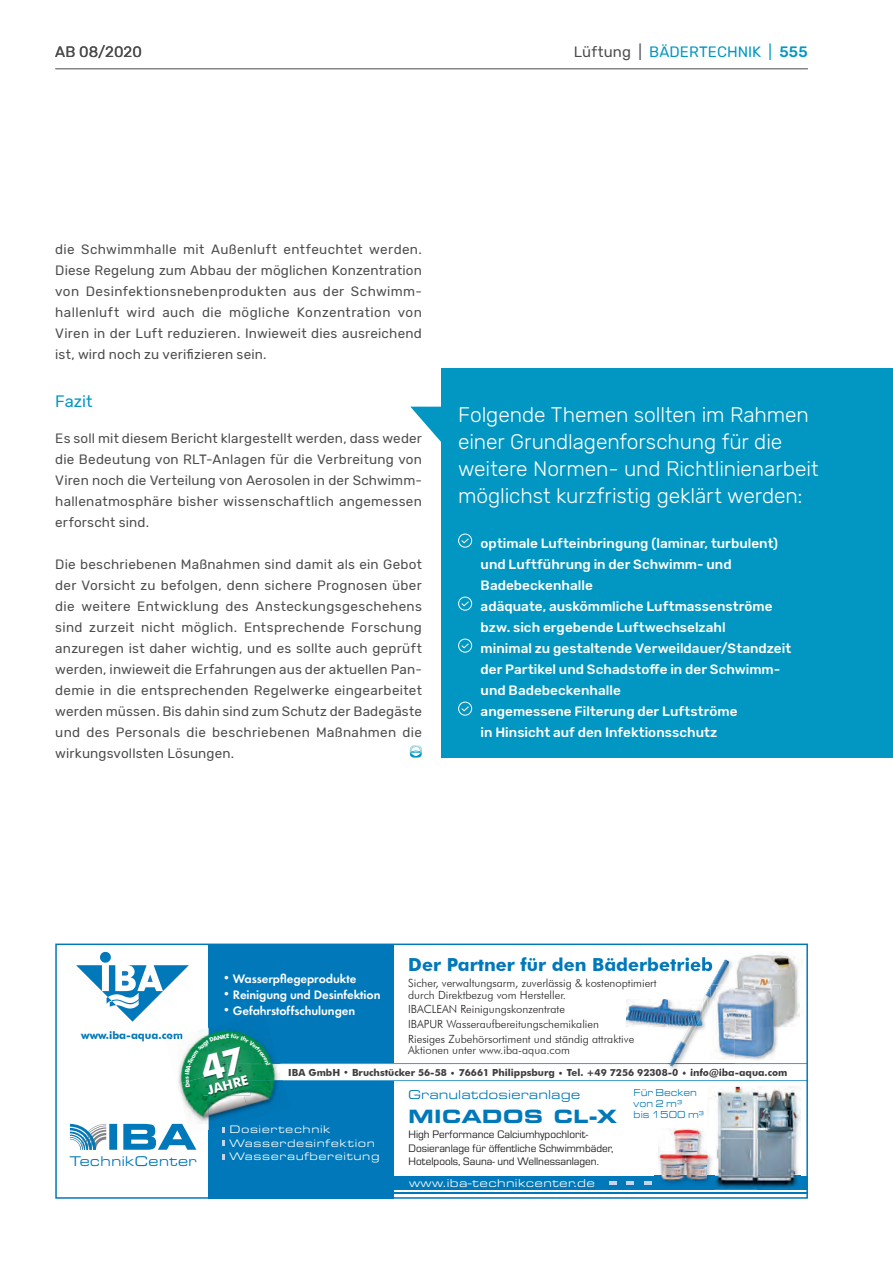
<style>
.page{position:relative;width:893px;height:1263px;background:#fff}
.page>*{position:absolute;margin:0;border:0;box-sizing:border-box;transform-origin:0 0}
.t1{font:300 21px/27px "Rubik";letter-spacing:-.005em;color:#fff}
.t2{font:900 19.95px "Eurostile Ext";color:#0078b9}
.t3{font:700 18px "Futura BT";color:#0078b9}
.t4{font:16.5px "Rubik";color:#0197c2}
.t5{font:15px "Rubik";letter-spacing:.005em;color:#0197c2}
.t6{font:15px "Rubik";letter-spacing:.01em;color:#4b4c4d}
.t7{font:expanded 13.8px "Eurostile BQ";letter-spacing:.01em;color:#0078b9}
.t8{font:13.5px/21px "Rubik";letter-spacing:.015em;color:#4b4c4d;text-align:justify}
.t9{font:500 13.5px/21px "Rubik";color:#fff}
.t10{font:13.35px "Eurostile Ext";color:#0078b9}
.t11{font:700 13.2px "Futura BT";color:#fff}
.t12{font:600 12.75px "Futura PT";letter-spacing:-.005em;color:#fff}
.t13{font:11.7px "Eurostile Ext";letter-spacing:.03em;color:#fff}
.t14{font:300 11.25px/14.7px "Futura BT";color:#231f20}
.t15{font:11.25px/13.5px "Eurostile";color:#231f20}
.t16{font:11.25px/13.5px "Eurostile Ext";letter-spacing:.05em;color:#fff}
.t17{font:10.5px/11.2px "Eurostile Ext";color:#0078b9;scale:.89 1}
.t18{font:700 10.5px "Futura BT";color:#0078b9}
.t19{font:700 9.75px "Futura BT";color:#3e3e3f}
.t20{font:700 5.85px "Futura BT";color:#fff}
.s1{color:#4b4c4d}
.s2{font-weight:500}
</style>
<div class="page">
<svg style="left:410px;top:745px;width:12px;height:13px"></svg>
<div style="left:209px;top:945px;width:185px;height:254px;background:#0078b9"></div>
<div style="left:369px;top:1176px;width:439px;height:13px;background:#0078b9"></div>
<hr style="left:369px;top:1192px;width:439px;height:2px;background:#0078b9">
<svg style="left:222px;top:1140px;width:3px;height:6px"></svg>
<svg style="left:222px;top:1154px;width:3px;height:5px"></svg>
<svg style="left:70px;top:1124px;width:47px;height:26px"></svg>
<svg style="left:609px;top:1181px;width:7px;height:3px"></svg>
<svg style="left:626px;top:1181px;width:7px;height:3px"></svg>
<div style="left:55px;top:943px;width:753px;height:256px;border:2px solid #0078b9"></div>
<svg style="left:123px;top:1124px;width:73px;height:26px"></svg>
<img style="left:188px;top:1124px;width:21px;height:11px">
<img style="left:178px;top:1087px;width:31px;height:37px">
<img style="left:209px;top:1087px;width:35px;height:33px">
<img style="left:244px;top:1087px;width:33px;height:24px">
<img style="left:204px;top:1087px;width:5px;height:9px">
<img style="left:714px;top:1087px;width:86px;height:103px">
<img style="left:715px;top:1176px;width:85px;height:13px">
<img style="left:661px;top:1176px;width:47px;height:8px">
<img style="left:654px;top:1128px;width:61px;height:48px">
<svg style="left:644px;top:1181px;width:8px;height:3px"></svg>
<svg style="left:708px;top:1176px;width:7px;height:13px"></svg>
<hr style="left:55px;top:68px;width:753px;height:1px;background:#4b4c4d">
<svg style="left:410px;top:407px;width:31px;height:35px"></svg>
<div style="left:441px;top:368px;width:452px;height:390px;background:#0197c2"></div>
<div style="left:458px;top:534px;width:14px;height:14px;border:1px solid #fff;border-radius:50%"></div>
<svg style="left:460px;top:537px;width:10px;height:7px"></svg>
<div style="left:458px;top:597px;width:14px;height:14px;border:1px solid #fff;border-radius:50%"></div>
<svg style="left:460px;top:600px;width:10px;height:7px"></svg>
<div style="left:458px;top:639px;width:14px;height:14px;border:1px solid #fff;border-radius:50%"></div>
<svg style="left:460px;top:642px;width:10px;height:7px"></svg>
<div style="left:458px;top:702px;width:14px;height:14px;border:1px solid #fff;border-radius:50%"></div>
<svg style="left:460px;top:705px;width:10px;height:7px"></svg>
<svg style="left:76px;top:952px;width:732px;height:135px"></svg>
<p class="t6" style="left:55px;top:43px;width:88px">AB 08/2020</p>
<p class="t5" style="left:574px;top:43px;width:236px"><span class="s1">Lüftung |</span> BÄDERTECHNIK | <span class="s2">555</span></p>
<p class="t8" style="left:55px;top:239px;width:368px">die Schwimmhalle mit Außenluft entfeuchtet werden.<br>Diese Regelung zum Abbau der möglichen Konzentration von Desinfektionsnebenprodukten aus der Schwimm&shy;hallenluft wird auch die mögliche Konzentration von Viren in der Luft reduzieren. Inwieweit dies ausreichend ist, wird noch zu verifizieren sein.</p>
<p class="t4" style="left:55px;top:392px;width:39px">Fazit</p>
<p class="t8" style="left:55px;top:428px;width:368px">Es soll mit diesem Bericht klargestellt werden, dass weder die Bedeutung von RLT-Anlagen für die Verbreitung von Viren noch die Verteilung von Aerosolen in der Schwimm&shy;hallenatmosphäre bisher wissenschaftlich angemessen erforscht sind.</p>
<p class="t8" style="left:55px;top:554px;width:368px">Die beschriebenen Maßnahmen sind damit als ein Gebot der Vorsicht zu befolgen, denn sichere Prognosen über die weitere Entwicklung des Ansteckungsgeschehens sind zurzeit nicht möglich. Entsprechende Forschung anzuregen ist daher wichtig, und es sollte auch geprüft werden, inwieweit die Erfahrungen aus der aktuellen Pan&shy;demie in die entsprechenden Regelwerke eingearbeitet werden müssen. Bis dahin sind zum Schutz der Badegäste und des Personals die beschriebenen Maßnahmen die wirkungsvollsten Lösungen.</p>
<h1 class="t1" style="left:458px;top:402px;width:362px">Folgende Themen sollten im Rahmen einer Grundlagenforschung für die weitere Normen- und Richtlinienarbeit möglichst kurzfristig geklärt werden:</h1>
<p class="t9" style="left:481px;top:533px;width:312px">optimale Lufteinbringung (laminar, turbulent) und Luftführung in der Schwimm- und Badebeckenhalle<br>adäquate, auskömmliche Luftmassenströme bzw. sich ergebende Luftwechselzahl<br>minimal zu gestaltende Verweildauer/Standzeit der Partikel und Schadstoffe in der Schwimm&shy;und Badebeckenhalle<br>angemessene Filterung der Luftströme<br>in Hinsicht auf den Infektionsschutz</p>
<h3 class="t3" style="left:408px;top:953px;width:306px">Der Partner für den Bäderbetrieb</h3>
<p class="t14" style="left:408px;top:978px;width:250px;line-height:11.2px">Sicher, verwaltungsarm, zuverlässig &amp; kostenoptimiert durch Direktbezug vom Hersteller.</p>
<p class="t14" style="left:408px;top:1002px;width:228px">IBACLEAN Reinigungskonzentrate<br>IBAPUR Wasseraufbereitungschemikalien<br>Riesiges Zubehörsortiment und ständig attraktive</p>
<p class="t14" style="left:408px;top:1042px;width:163px">Aktionen unter www.iba-aqua.com</p>
<p class="t10" style="left:408px;top:1087px;width:174px">Granulatdosieranlage</p>
<h2 class="t2" style="left:408px;top:1104px;width:211px">MICADOS CL-X</h2>
<p class="t15" style="left:409px;top:1128px;width:206px">High Performance Calciumhypochlorit-<br>Dosieranlage für öffentliche Schwimmbäder,<br>Hotelpools, Sauna- und Wellnessanlagen.</p>
<p class="t12" style="left:220px;top:971px;width:138px">•Wasserpflegeprodukte</p>
<p class="t12" style="left:220px;top:987px;width:162px">•Reinigung und Desinfektion</p>
<p class="t12" style="left:220px;top:1003px;width:137px">•Gefahrstoffschulungen</p>
<p class="t18" style="left:81px;top:1029px;width:103px">www.iba-aqua.com</p>
<p class="t19" style="left:288px;top:1066px;width:501px">IBA GmbH • Bruchstücker 56-58 • 76661 Philippsburg • Tel. +49 7256 92308-0 • info@iba-aqua.com</p>
<p class="t20" style="left:183px;top:1079px;width:4px;rotate:-90deg">s</p>
<p class="t11" style="left:205px;top:1082px;width:44px;rotate:-15deg">JAHRE</p>
<p class="t17" style="left:634px;top:1087px;width:81px">Für Becken von 2 m³<br>bis 1500 m³</p>
<p class="t16" style="left:229px;top:1123px;width:147px">Dosiertechnik<br>Wasserdesinfektion</p>
<p class="t7" style="left:70px;top:1153px;width:128px">TechnikCenter</p>
<p class="t16" style="left:229px;top:1150px;width:152px">Wasseraufbereitung</p>
<p class="t13" style="left:409px;top:1176px;width:187px">www.iba-technikcenter.de</p>
</div>
